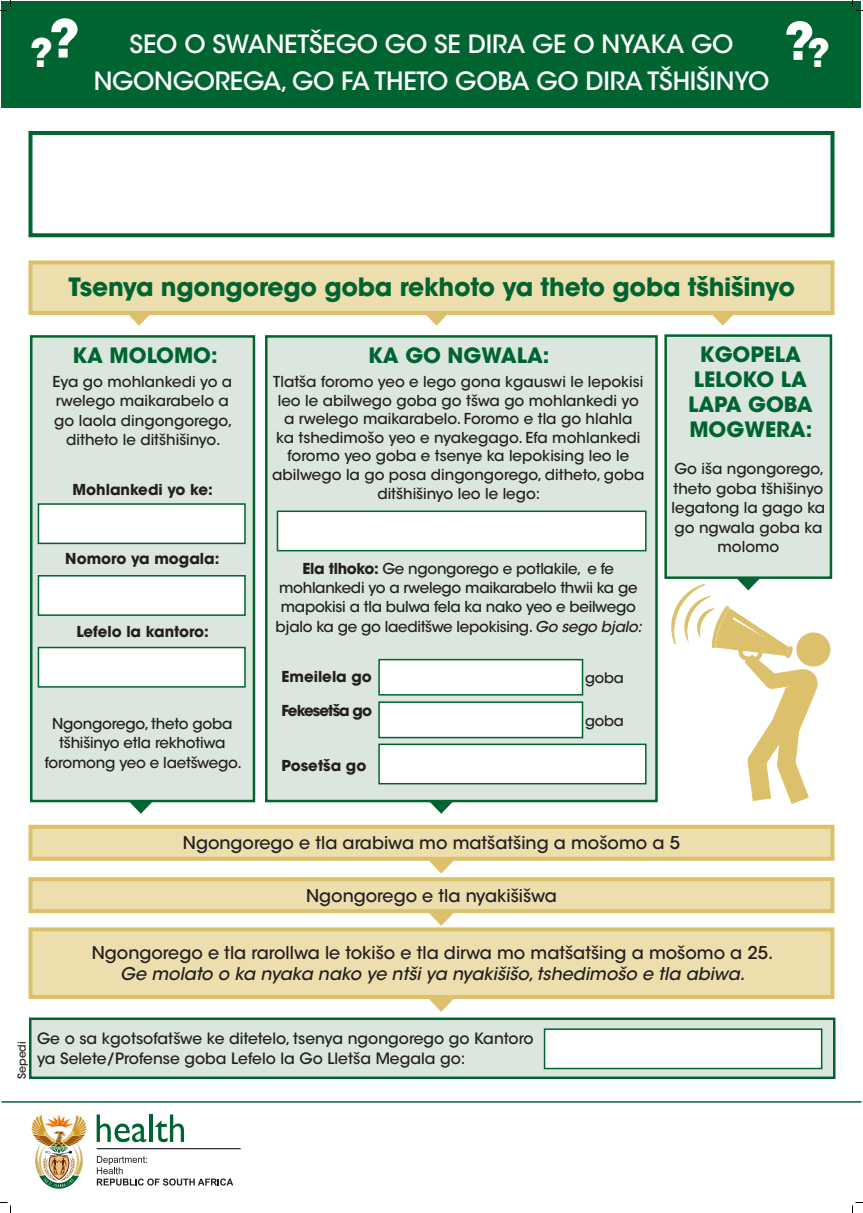
<style>
.page{position:relative;width:863px;height:1213px;background:#fff}
.page>*{position:absolute;margin:0;border:0;box-sizing:border-box;transform-origin:0 0}
.t1{font:700 51.6px "ITC Avant Garde Std";color:#fff}
.t2{font:700 39.1px "ITC Avant Garde Std";color:#fff}
.t3{font:500 25px/37px "ITC Avant Garde Std";letter-spacing:-.01em;color:#fff;text-align:center}
.t4{font:700 25px "ITC Avant Garde Std";letter-spacing:-.01em;color:#006431}
.t5{font:700 21px/25.2px "ITC Avant Garde Std";color:#006431;text-align:center}
.t6{font:500 17.5px "ITC Avant Garde Std";color:#231f20}
.t7{font:italic 500 17.5px "ITC Avant Garde Std";color:#231f20}
.t8{font:500 15.5px/20.5px "ITC Avant Garde Std";color:#231f20}
.t9{font:500 15px/19.5px "ITC Avant Garde Std";color:#231f20;text-align:center}
.t10{font:500 15px/19.1px "ITC Avant Garde Std";letter-spacing:-.02em;color:#231f20;text-align:center}
.t11{font:700 15px "ITC Avant Garde Std";color:#231f20}
.t12{font:700 15px "ITC Avant Garde Std";letter-spacing:-.06em;color:#231f20}
.t13{font:500 14.5px "ITC Avant Garde Std";letter-spacing:-.02em;color:#231f20}
.t14{font:500 11px "ITC Avant Garde Std";color:#231f20}
.s1{font-weight:700}
.s2{font-style:italic}
</style>
<div class="page">
<div style="left:30px;top:335px;width:225px;height:467px;background:#dbe6de;border:2px solid #006431"></div>
<svg style="left:31px;top:1115px;width:56px;height:74px"></svg>
<svg style="left:97px;top:1114px;width:49px;height:28px"></svg>
<hr style="left:149px;top:1114px;width:4px;height:28px;background:#006431">
<svg style="left:155px;top:1114px;width:29px;height:28px"></svg>
<hr style="left:97px;top:1148px;width:144px;height:1px;background:#231f20">
<svg style="left:97px;top:1156px;width:136px;height:30px"></svg>
<div style="left:2px;top:2px;width:859px;height:106px;background:#006431"></div>
<div style="left:28px;top:131px;width:806px;height:106px;border:4px solid #006431"></div>
<div style="left:265px;top:335px;width:393px;height:467px;background:#dbe6de;border:2px solid #006431"></div>
<div style="left:664px;top:334px;width:168px;height:245px;background:#dbe6de;border:2px solid #006431"></div>
<div style="left:38px;top:575px;width:208px;height:41px;background:#fff;border:2px solid #006431"></div>
<div style="left:277px;top:511px;width:369px;height:40px;background:#fff;border:2px solid #006431"></div>
<div style="left:38px;top:647px;width:208px;height:41px;background:#fff;border:2px solid #006431"></div>
<div style="left:378px;top:659px;width:205px;height:37px;background:#fff;border:2px solid #006431"></div>
<div style="left:378px;top:701px;width:205px;height:37px;background:#fff;border:2px solid #006431"></div>
<div style="left:378px;top:744px;width:268px;height:40px;background:#fff;border:2px solid #006431"></div>
<div style="left:29px;top:1018px;width:806px;height:61px;background:#dbe6de;border:2px solid #006431"></div>
<div style="left:544px;top:1028px;width:278px;height:41px;background:#fff;border:2px solid #006431"></div>
<div style="left:28px;top:927px;width:806px;height:72px;background:#eddeae;border:4px solid #ddc06b"></div>
<svg style="left:427px;top:997px;width:28px;height:15px"></svg>
<div style="left:28px;top:825px;width:806px;height:36px;background:#eddeae;border:4px solid #ddc06b"></div>
<svg style="left:427px;top:859px;width:28px;height:15px"></svg>
<div style="left:28px;top:877px;width:806px;height:36px;background:#eddeae;border:4px solid #ddc06b"></div>
<svg style="left:129px;top:802px;width:23px;height:12px"></svg>
<svg style="left:430px;top:802px;width:23px;height:12px"></svg>
<div style="left:28px;top:260px;width:806px;height:55px;background:#eddeae;border:4px solid #ddc06b"></div>
<svg style="left:128px;top:314px;width:23px;height:12px"></svg>
<svg style="left:425px;top:314px;width:23px;height:12px"></svg>
<svg style="left:711px;top:314px;width:23px;height:12px"></svg>
<hr style="left:2px;top:1101px;width:859px;height:2px;background:#006431">
<svg style="left:671px;top:578px;width:161px;height:226px"></svg>
<svg style="left:427px;top:911px;width:28px;height:15px"></svg>
<div style="left:38px;top:503px;width:208px;height:41px;background:#fff;border:2px solid #006431"></div>
<svg style="left:0;top:0;width:11px;height:11px"></svg>
<svg style="left:0;top:1202px;width:11px;height:11px"></svg>
<svg style="left:852px;top:0;width:11px;height:11px"></svg>
<svg style="left:852px;top:1202px;width:11px;height:11px"></svg>
<h2 class="t2" style="left:30px;top:28px;width:51px">?<sup>?</sup></h2>
<h1 class="t1" style="left:784px;top:7px;width:48px">?<sub>?</sub></h1>
<h3 class="t3" style="left:94px;top:26px;width:677px">SEO O SWANETŠEGO GO SE DIRA GE O NYAKA GO<br>NGONGOREGA, GO FA THETO GOBA GO DIRA TŠHIŠINYO</h3>
<h3 class="t4" style="left:69px;top:271px;width:728px">Tsenya ngongorego goba rekhoto ya theto goba tšhišinyo</h3>
<h3 class="t5" style="left:72px;top:342px;width:147px">KA MOLOMO:</h3>
<h3 class="t5" style="left:368px;top:342px;width:183px">KA GO NGWALA:</h3>
<h3 class="t5" style="left:688px;top:341px;width:126px">KGOPELA<br>LELOKO LA<br>LAPA GOBA<br>MOGWERA:</h3>
<p class="t9" style="left:53px;top:371px;width:181px">Eya go mohlankedi yo a rwelego maikarabelo a go laola dingongorego, ditheto le ditšhišinyo.</p>
<p class="t11" style="left:73px;top:480px;width:142px">Mohlankedi yo ke:</p>
<p class="t9" style="left:272px;top:372px;width:374px;line-height:18.6px">Tlatša foromo yeo e lego gona kgauswi le lepokisi leo le abilwego goba go tšwa go mohlankedi yo a rwelego maikarabelo. Foromo e tla go hlahla<br>ka tshedimošo yeo e nyakegago. Efa mohlankedi foromo yeo goba e tsenye ka lepokising leo le abilwego la go posa dingongorego, ditheto, goba ditšhišinyo leo le lego:</p>
<p class="t9" style="left:672px;top:459px;width:155px">Go iša ngongorego, theto goba tšhišinyo legatong la gago ka go ngwala goba ka molomo</p>
<p class="t11" style="left:65px;top:548px;width:156px">Nomoro ya mogala:</p>
<p class="t10" style="left:276px;top:559px;width:368px"><span class="s1">Ela tlhoko:</span> Ge ngongorego e potlakile, e fe mohlankedi yo a rwelego maikarabelo thwii ka ge mapokisi a tla bulwa fela ka nako yeo e beilwego bjalo ka ge go laeditšwe lepokising. <span class="s2">Go sego bjalo:</span></p>
<p class="t11" style="left:76px;top:622px;width:134px">Lefelo la kantoro:</p>
<p class="t9" style="left:45px;top:714px;width:199px">Ngongorego, theto goba tšhišinyo etla rekhotiwa foromong yeo e laetšwego.</p>
<p class="t11" style="left:282px;top:667px;width:92px">Emeilela go</p>
<p class="t12" style="left:282px;top:701px;width:92px">Fekesetša go</p>
<p class="t11" style="left:282px;top:756px;width:86px">Posetša go</p>
<p class="t13" style="left:585px;top:668px;width:40px">goba</p>
<p class="t13" style="left:585px;top:712px;width:40px">goba</p>
<p class="t6" style="left:183px;top:832px;width:499px">Ngongorego e tla arabiwa mo matšatšing a mošomo a 5</p>
<p class="t6" style="left:306px;top:884px;width:252px">Ngongorego e tla nyakišišwa</p>
<p class="t6" style="left:92px;top:942px;width:683px">Ngongorego e tla rarollwa le tokišo e tla dirwa mo matšatšing a mošomo a 25.</p>
<p class="t7" style="left:120px;top:963px;width:626px">Ge molato o ka nyaka nako ye ntši ya nyakišišo, tshedimošo e tla abiwa.</p>
<p class="t14" style="left:15px;top:1079px;width:39px;rotate:-90deg">Sepedi</p>
<p class="t8" style="left:37px;top:1028px;width:498px">Ge o sa kgotsofatšwe ke ditetelo, tsenya ngongorego go Kantoro ya Selete/Profense goba Lefelo la Go Lletša Megala go:</p>
</div>
